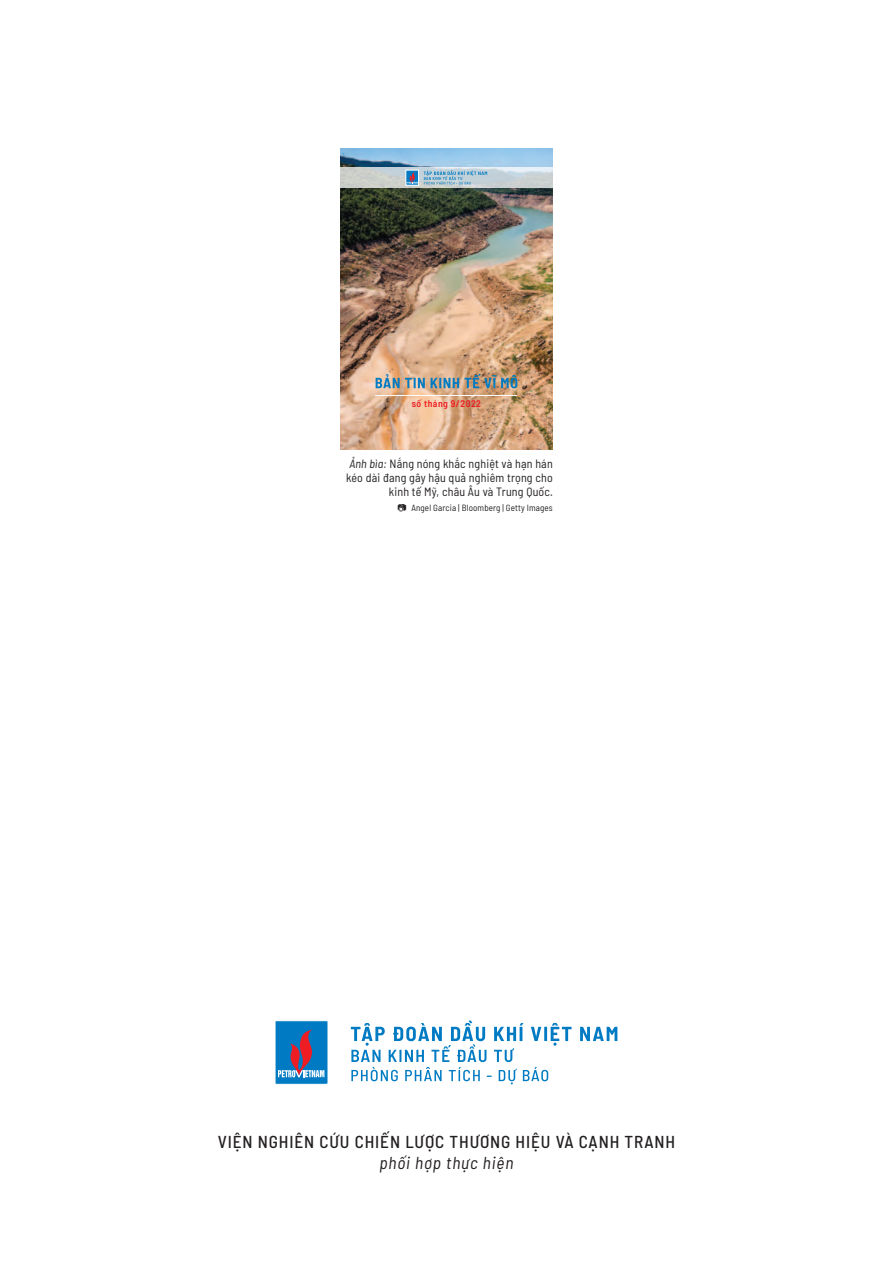
<style>
.page{position:relative;width:893px;height:1263px;background:#fff}
.page>*{position:absolute;margin:0;border:0;box-sizing:border-box;transform-origin:0 0}
.t1{font:500 semi-condensed 17.25px "Barlow";letter-spacing:.05em;color:#231f20}
.t2{font:italic semi-condensed 17.25px "Barlow";letter-spacing:.05em;color:#231f20}
.t3{font:semi-condensed 12px/14.4px "Barlow";letter-spacing:.015em;color:#231f20;text-align:right}
.t4{font:600 semi-condensed 9.6px "Barlow";letter-spacing:.05em;color:#ee1d23}
.t5{font:semi-condensed 9px "Barlow";letter-spacing:.015em;color:#231f20}
.s1{font-style:italic}
</style>
<div class="page">
<img style="left:340px;top:149px;width:213px;height:300px">
<svg style="left:340px;top:168px;width:213px;height:20px;fill:#cbd1cf"></svg>
<svg style="left:376px;top:374px;width:141px;height:14px"></svg>
<hr style="left:376px;top:395px;width:141px;height:1px;background:#fff">
<svg style="left:406px;top:170px;width:81px;height:15px"></svg>
<svg style="left:351px;top:1020px;width:266px;height:64px"></svg>
<svg style="left:276px;top:1021px;width:52px;height:63px"></svg>
<p class="t4" style="left:412px;top:397px;width:71px">số tháng 9/2022</p>
<p class="t3" style="left:346px;top:455px;width:208px"><span class="s1">Ảnh bìa:</span> Nắng nóng khắc nghiệt và hạn hán kéo dài đang gây hậu quả nghiêm trọng cho kinh tế Mỹ, châu Âu và Trung Quốc.</p>
<p class="t5" style="left:411px;top:501px;width:143px">Angel Garcia | Bloomberg | Getty Images</p>
<h1 class="t1" style="left:218px;top:1129px;width:459px">VIỆN NGHIÊN CỨU CHIẾN LƯỢC THƯƠNG HIỆU VÀ CẠNH TRANH</h1>
<h1 class="t2" style="left:380px;top:1151px;width:135px">phối hợp thực hiện</h1>
</div>
